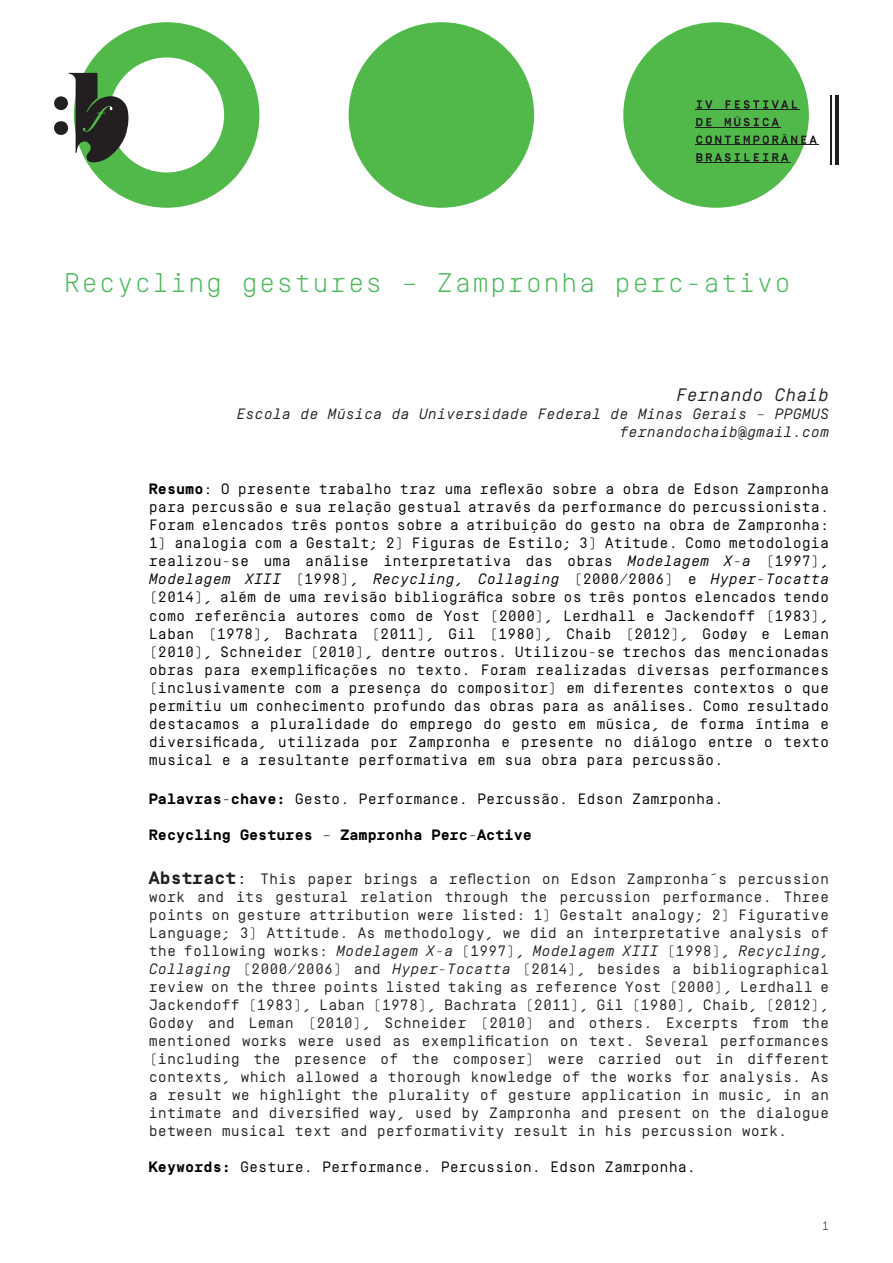
<style>
.page{position:relative;width:893px;height:1263px;background:#fff}
.page>*{position:absolute;margin:0;border:0;box-sizing:border-box;transform-origin:0 0}
.t1{font:300 27px "Simplon BP Mono";letter-spacing:.05em;color:#49b857}
.t2{font:italic 18px "Simplon BP Mono";color:#231f20}
.anppom_sumarioTitulo{font:15px/18px "Simplon BP Mono";color:#000;text-align:justify}
.t3{font:15px/18px "Simplon BP Mono";color:#212121;text-align:justify}
.t4{font:italic 15px "Simplon BP Mono";color:#231f20}
.anppom_sumarioTitulo-2{font:700 15px "Simplon BP Mono";color:#000}
.t5{font:300 12px "Simplon BP Mono";color:#231f20}
.s1{font-weight:700}
.s2{font-style:italic}
.s3{font-weight:700;font-size:18px;color:#231f20}
.s4{font-size:18px;color:#231f20}
.s5{color:#231f20}
</style>
<div class="page">
<div style="left:349px;top:22px;width:185px;height:186px;background:#50b94a;border-radius:50%"></div>
<div style="left:623px;top:22px;width:186px;height:186px;background:#50b94a;border-radius:50%"></div>
<svg style="left:54px;top:22px;width:205px;height:186px"></svg>
<div style="left:54px;top:96px;width:14px;height:14px;background:#231f20;border-radius:50%"></div>
<hr style="left:835px;top:95px;width:4px;height:69px;background:#231f20">
<hr style="left:830px;top:95px;width:2px;height:69px;background:#231f20">
<svg style="left:697px;top:100px;width:15px;height:9px"></svg>
<svg style="left:726px;top:100px;width:71px;height:9px"></svg>
<hr style="left:696px;top:109px;width:104px;height:1px;background:#231f20">
<svg style="left:696px;top:118px;width:15px;height:8px"></svg>
<svg style="left:725px;top:116px;width:54px;height:10px"></svg>
<hr style="left:696px;top:127px;width:85px;height:1px;background:#231f20">
<svg style="left:696px;top:134px;width:121px;height:10px"></svg>
<hr style="left:696px;top:145px;width:123px;height:1px;background:#231f20">
<svg style="left:696px;top:153px;width:92px;height:9px"></svg>
<hr style="left:696px;top:162px;width:95px;height:1px;background:#231f20">
<p class="t1" style="left:64px;top:265px;width:729px">Recycling gestures – Zampronha perc-ativo</p>
<p class="t2" style="left:676px;top:382px;width:155px">Fernando Chaib</p>
<p class="t4" style="left:236px;top:404px;width:594px">Escola de Música da Universidade Federal de Minas Gerais – PPGMUS</p>
<p class="t4" style="left:619px;top:422px;width:211px">fernandochaib@gmail.com</p>
<p class="anppom_sumarioTitulo" style="left:149px;top:479px;width:682px"><span class="s1">Resumo</span>: O presente trabalho traz uma reflexão sobre a obra de Edson Zampronha para percussão e sua relação gestual através da performance do percussionista.<br>Foram elencados três pontos sobre a atribuição do gesto na obra de Zampronha:</p>
<p class="anppom_sumarioTitulo" style="left:149px;top:533px;width:682px">1) analogia com a Gestalt; 2) Figuras de Estilo; 3) Atitude. Como metodologia realizou-se uma análise interpretativa das obras <span class="s2">Modelagem X-a</span> (1997), <span class="s2">Modelagem XIII</span> (1998), <span class="s2">Recycling, Collaging</span> (2000/2006) e <span class="s2">Hyper-Tocatta </span>(2014), além de uma revisão bibliográfica sobre os três pontos elencados tendo como referência autores como de Yost (2000), Lerdhall e Jackendoff (1983), Laban (1978), Bachrata (2011), Gil (1980), Chaib (2012), Godøy e Leman (2010), Schneider (2010), dentre outros. Utilizou-se trechos das mencionadas obras para exemplificações no texto. Foram realizadas diversas performances (inclusivamente com a presença do compositor) em diferentes contextos o que permitiu um conhecimento profundo das obras para as análises. Como resultado destacamos a pluralidade do emprego do gesto em música, de forma íntima e diversificada, utilizada por Zampronha e presente no diálogo entre o texto musical e a resultante performativa em sua obra para percussão.</p>
<p class="anppom_sumarioTitulo" style="left:149px;top:789px;width:576px"><span class="s1">Palavras-chave:</span> Gesto. Performance. Percussão. Edson Zamrponha.</p>
<p class="anppom_sumarioTitulo-2" style="left:149px;top:825px;width:385px">Recycling Gestures – Zampronha Perc-Active</p>
<p class="t3" style="left:149px;top:869px;width:682px"><span class="s3">Abstract</span><span class="s4">:</span> This paper brings a reflection on Edson Zampronha´s percussion work and its gestural relation through the percussion performance. Three points on gesture attribution were listed: 1) Gestalt analogy; 2) Figurative Language; 3) Attitude. As methodology, we did an interpretative analysis of the following works: <span class="s2">Modelagem X-a</span> (1997), <span class="s2">Modelagem XIII</span> (1998), <span class="s2">Recycling, Collaging</span> (2000/2006) and <span class="s2">Hyper-Tocatta</span> (2014), besides a bibliographical review on the three points listed taking as reference <span class="s5">Yost (2000), Lerdhall e Jackendoff (1983), Laban (1978), Bachrata (2011), Gil (1980), Chaib, (2012), Godøy and Leman (2010), Schneider (2010) and others</span>. Excerpts from the mentioned works were used as exemplification on text. Several performances (including the presence of the composer) were carried out in different contexts, which allowed a thorough knowledge of the works for analysis. As a result we highlight the plurality of gesture application in music, in an intimate and diversified way, used by Zampronha and present on the dialogue between musical text and performativity result in his percussion work.</p>
<p class="anppom_sumarioTitulo" style="left:149px;top:1157px;width:549px"><span class="s1">Keywords:</span> Gesture. Performance. Percussion. Edson Zamrponha.</p>
<p class="t5" style="left:822px;top:1218px;width:9px">1</p>
</div>
